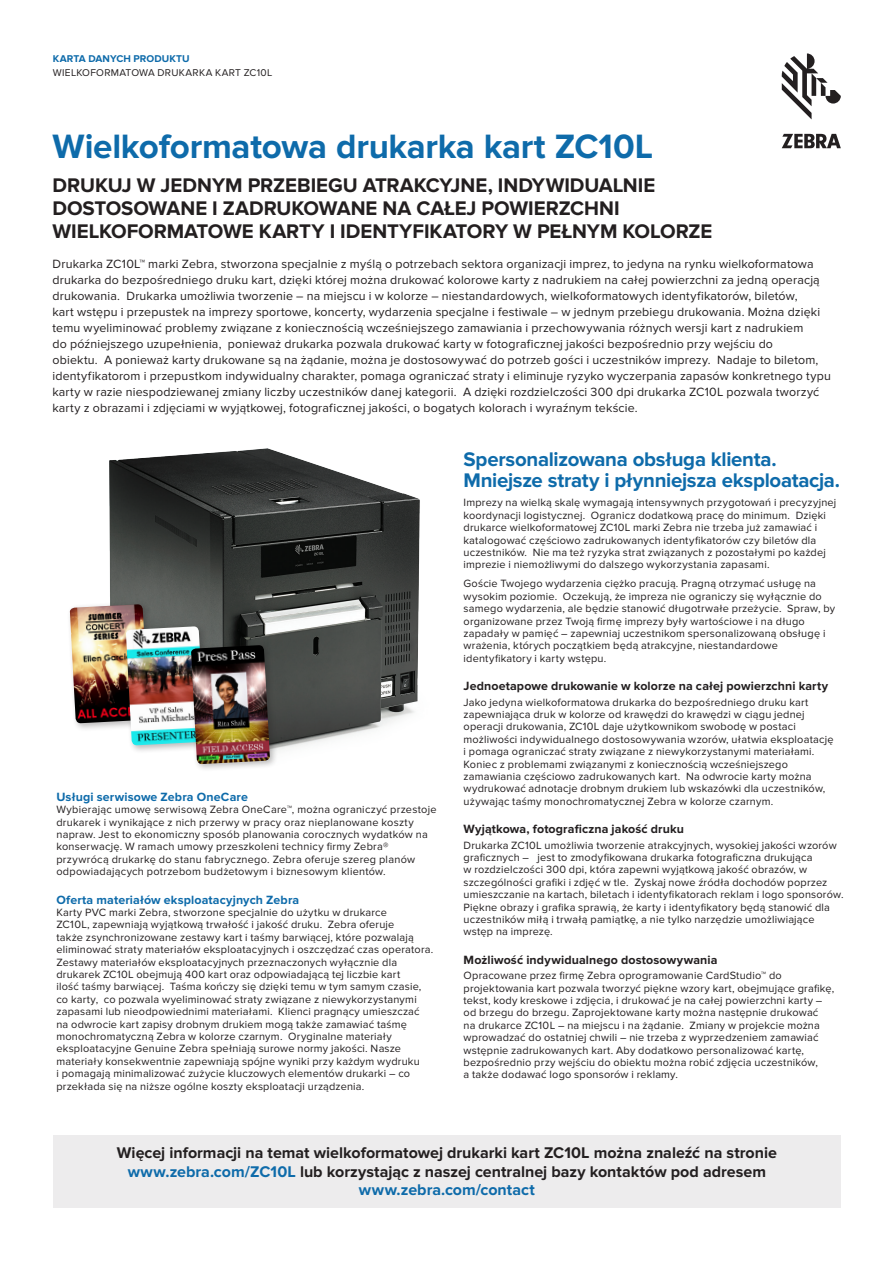
<style>
.page{position:relative;width:893px;height:1263px;background:#fff}
.page>*{position:absolute;margin:0;border:0;box-sizing:border-box;transform-origin:0 0}
.Cover_Headline{font:700 34.95px "Proxima Nova";letter-spacing:-.01em;color:#0e6baa}
.Cover_Subhead{font:700 20.4px/23.4px "Proxima Nova";letter-spacing:-.005em;color:#231f20}
.Body{font:700 20.4px/21.9px "Proxima Nova";letter-spacing:-.015em;color:#0e6baa}
.CTA-Call_To_Action{font:700 16.05px/18.9px "Proxima Nova";color:#231f20;text-align:center}
.Intro_Body{font:12.45px/16px "Proxima Nova";letter-spacing:.015em;color:#231f20}
.Body_Subhead_Black_s{font:700 12.45px "Proxima Nova";letter-spacing:.01em;color:#231f20}
.Body_Subhead_Color{font:700 12.45px "Proxima Nova";letter-spacing:.01em;color:#0e6baa}
.Body-2{font:10.95px/12.5px "Proxima Nova";letter-spacing:.02em;color:#231f20}
.t1{font:10.2px "Proxima Nova";letter-spacing:.025em;color:#231f20}
.t2{font:700 10.2px "Proxima Nova";letter-spacing:.01em;color:#0e6baa}
.s1{color:#0e6baa}
</style>
<div class="page">
<img style="left:109px;top:448px;width:311px;height:302px">
<div style="left:66px;top:601px;width:91px;height:131px;background:#231f20;opacity:.3"></div>
<img style="left:70px;top:604px;width:79px;height:119px">
<div style="left:123px;top:623px;width:90px;height:131px;background:#231f20;opacity:.3"></div>
<img style="left:126px;top:626px;width:79px;height:119px">
<div style="left:188px;top:642px;width:90px;height:131px;background:#231f20;opacity:.3"></div>
<img style="left:191px;top:645px;width:79px;height:119px">
<div style="left:53px;top:1135px;width:788px;height:72px;background:#edeced"></div>
<svg style="left:782px;top:53px;width:59px;height:66px"></svg>
<svg style="left:782px;top:134px;width:59px;height:14px"></svg>
<p class="t2" style="left:53px;top:52px;width:138px">KARTA DANYCH PRODUKTU</p>
<p class="t1" style="left:53px;top:66px;width:221px">WIELKOFORMATOWA DRUKARKA KART ZC10L</p>
<p class="Cover_Headline" style="left:53px;top:126px;width:602px">Wielkoformatowa drukarka kart ZC10L</p>
<p class="Cover_Subhead" style="left:53px;top:174px;width:661px">DRUKUJ W JEDNYM PRZEBIEGU ATRAKCYJNE, INDYWIDUALNIE<br>DOSTOSOWANE I ZADRUKOWANE NA CAŁEJ POWIERZCHNI<br>WIELKOFORMATOWE KARTY I IDENTYFIKATORY W PEŁNYM KOLORZE</p>
<p class="Intro_Body" style="left:53px;top:256px;width:780px">Drukarka ZC10L™ marki Zebra, stworzona specjalnie z myślą o potrzebach sektora organizacji imprez, to jedyna na rynku wielkoformatowa drukarka do bezpośredniego druku kart, dzięki której można drukować kolorowe karty z nadrukiem na całej powierzchni za jedną operacją drukowania. Drukarka umożliwia tworzenie – na miejscu i w kolorze – niestandardowych, wielkoformatowych identyfikatorów, biletów,<br>kart wstępu i przepustek na imprezy sportowe, koncerty, wydarzenia specjalne i festiwale – w jednym przebiegu drukowania. Można dzięki temu wyeliminować problemy związane z koniecznością wcześniejszego zamawiania i przechowywania różnych wersji kart z nadrukiem<br>do późniejszego uzupełnienia, ponieważ drukarka pozwala drukować karty w fotograficznej jakości bezpośrednio przy wejściu do<br>obiektu. A ponieważ karty drukowane są na żądanie, można je dostosowywać do potrzeb gości i uczestników imprezy. Nadaje to biletom, identyfikatorom i przepustkom indywidualny charakter, pomaga ograniczać straty i eliminuje ryzyko wyczerpania zapasów konkretnego typu karty w razie niespodziewanej zmiany liczby uczestników danej kategorii. A dzięki rozdzielczości 300 dpi drukarka ZC10L pozwala tworzyć karty z obrazami i zdjęciami w wyjątkowej, fotograficznej jakości, o bogatych kolorach i wyraźnym tekście.</p>
<p class="Body_Subhead_Color" style="left:56px;top:789px;width:193px">Usługi serwisowe Zebra OneCare</p>
<p class="Body-2" style="left:56px;top:803px;width:382px">Wybierając umowę serwisową Zebra OneCare™, można ograniczyć przestoje drukarek i wynikające z nich przerwy w pracy oraz nieplanowane koszty napraw. Jest to ekonomiczny sposób planowania corocznych wydatków na konserwację. W ramach umowy przeszkoleni technicy firmy Zebra® przywrócą drukarkę do stanu fabrycznego. Zebra oferuje szereg planów odpowiadających potrzebom budżetowym i biznesowym klientów.</p>
<p class="Body_Subhead_Color" style="left:56px;top:892px;width:244px">Oferta materiałów eksploatacyjnych Zebra</p>
<p class="Body-2" style="left:56px;top:906px;width:378px">Karty PVC marki Zebra, stworzone specjalnie do użytku w drukarce<br>ZC10L, zapewniają wyjątkową trwałość i jakość druku. Zebra oferuje<br>także zsynchronizowane zestawy kart i taśmy barwiącej, które pozwalają eliminować straty materiałów eksploatacyjnych i oszczędzać czas operatora.<br>Zestawy materiałów eksploatacyjnych przeznaczonych wyłącznie dla drukarek ZC10L obejmują 400 kart oraz odpowiadającą tej liczbie kart<br>ilość taśmy barwiącej. Taśma kończy się dzięki temu w tym samym czasie, co karty, co pozwala wyeliminować straty związane z niewykorzystanymi zapasami lub nieodpowiednimi materiałami. Klienci pragnący umieszczać na odwrocie kart zapisy drobnym drukiem mogą także zamawiać taśmę monochromatyczną Zebra w kolorze czarnym. Oryginalne materiały eksploatacyjne Genuine Zebra spełniają surowe normy jakości. Nasze materiały konsekwentnie zapewniają spójne wyniki przy każdym wydruku<br>i pomagają minimalizować zużycie kluczowych elementów drukarki – co przekłada się na niższe ogólne koszty eksploatacji urządzenia.</p>
<p class="Body" style="left:463px;top:448px;width:378px">Spersonalizowana obsługa klienta.<br>Mniejsze straty i płynniejsza eksploatacja.</p>
<p class="Body-2" style="left:463px;top:497px;width:374px">Imprezy na wielką skalę wymagają intensywnych przygotowań i precyzyjnej koordynacji logistycznej. Ogranicz dodatkową pracę do minimum. Dzięki drukarce wielkoformatowej ZC10L marki Zebra nie trzeba już zamawiać i katalogować częściowo zadrukowanych identyfikatorów czy biletów dla uczestników. Nie ma też ryzyka strat związanych z pozostałymi po każdej imprezie i niemożliwymi do dalszego wykorzystania zapasami.</p>
<p class="Body-2" style="left:463px;top:578px;width:373px">Goście Twojego wydarzenia ciężko pracują. Pragną otrzymać usługę na wysokim poziomie. Oczekują, że impreza nie ograniczy się wyłącznie do samego wydarzenia, ale będzie stanowić długotrwałe przeżycie. Spraw, by organizowane przez Twoją firmę imprezy były wartościowe i na długo zapadały w pamięć – zapewniaj uczestnikom spersonalizowaną obsługę i wrażenia, których początkiem będą atrakcyjne, niestandardowe identyfikatory i karty wstępu.</p>
<p class="Body_Subhead_Black_s" style="left:463px;top:679px;width:366px">Jednoetapowe drukowanie w kolorze na całej powierzchni karty</p>
<p class="Body-2" style="left:463px;top:696px;width:371px">Jako jedyna wielkoformatowa drukarka do bezpośredniego druku kart zapewniająca druk w kolorze od krawędzi do krawędzi w ciągu jednej operacji drukowania, ZC10L daje użytkownikom swobodę w postaci możliwości indywidualnego dostosowywania wzorów, ułatwia eksploatację i pomaga ograniczać straty związane z niewykorzystanymi materiałami.<br>Koniec z problemami związanymi z koniecznością wcześniejszego zamawiania częściowo zadrukowanych kart. Na odwrocie karty można wydrukować adnotacje drobnym drukiem lub wskazówki dla uczestników, używając taśmy monochromatycznej Zebra w kolorze czarnym.</p>
<p class="Body_Subhead_Black_s" style="left:463px;top:822px;width:222px">Wyjątkowa, fotograficzna jakość druku</p>
<p class="Body-2" style="left:463px;top:839px;width:381px">Drukarka ZC10L umożliwia tworzenie atrakcyjnych, wysokiej jakości wzorów graficznych – jest to zmodyfikowana drukarka fotograficzna drukująca<br>w rozdzielczości 300 dpi, która zapewni wyjątkową jakość obrazów, w szczególności grafiki i zdjęć w tle. Zyskaj nowe źródła dochodów poprzez umieszczanie na kartach, biletach i identyfikatorach reklam i logo sponsorów.<br>Piękne obrazy i grafika sprawią, że karty i identyfikatory będą stanowić dla uczestników miłą i trwałą pamiątkę, a nie tylko narzędzie umożliwiające wstęp na imprezę.</p>
<p class="Body_Subhead_Black_s" style="left:463px;top:952px;width:255px">Możliwość indywidualnego dostosowywania</p>
<p class="Body-2" style="left:463px;top:969px;width:372px">Opracowane przez firmę Zebra oprogramowanie CardStudio™ do projektowania kart pozwala tworzyć piękne wzory kart, obejmujące grafikę, tekst, kody kreskowe i zdjęcia, i drukować je na całej powierzchni karty – od brzegu do brzegu. Zaprojektowane karty można następnie drukować<br>na drukarce ZC10L – na miejscu i na żądanie. Zmiany w projekcie można wprowadzać do ostatniej chwili – nie trzeba z wyprzedzeniem zamawiać wstępnie zadrukowanych kart. Aby dodatkowo personalizować kartę, bezpośrednio przy wejściu do obiektu można robić zdjęcia uczestników,<br>a także dodawać logo sponsorów i reklamy.</p>
<p class="CTA-Call_To_Action" style="left:117px;top:1143px;width:662px">Więcej informacji na temat wielkoformatowej drukarki kart ZC10L można znaleźć na stronie <span class="s1">www.zebra.com/ZC10L</span> lub korzystając z naszej centralnej bazy kontaktów pod adresem <span class="s1">www.zebra.com/contact</span></p>
</div>
